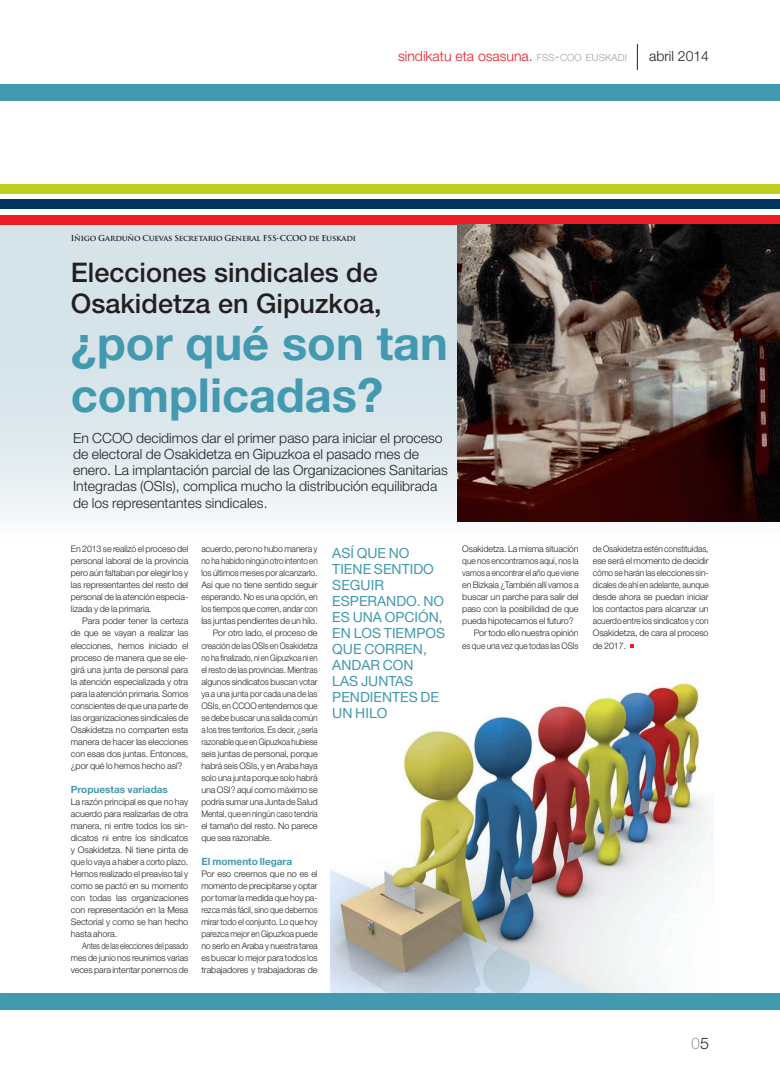
<style>
.page{position:relative;width:780px;height:1078px;background:#fff}
.page>*{position:absolute;margin:0;border:0;box-sizing:border-box;transform-origin:0 0}
.t1{font:700 47px "Helvetica Neue LT Std";color:#4399af}
.t2{font:500 27px/31px "Helvetica Neue LT Std";color:#231f20}
.t3{font:300 16px "Helvetica Neue LT Std";color:#a1a1a5}
.Entradilla_ok{font:300 14px/16px "Helvetica Neue LT Std";color:#231f20}
.Texto_ok_col__estrec{font:14px/16px "Helvetica Neue LT Std";color:#4399af}
.t4{font:300 14px "Helvetica Neue LT Std";color:#ee1d23}
.Ladillo_ok{font:700 10px "Helvetica Neue LT Std";color:#4399af}
.Texto_ok_col__estrec-2{font:700 10px "Helvetica Neue LT Std";color:#4399af}
.Texto_ok_col__estrec-3{font:300 9px/12px "Helvetica Neue LT Std";letter-spacing:-.01em;color:#231f20;text-align:justify}
.Texto_ok_col__estrec-4{font:300 9px/12px "Helvetica Neue LT Std";letter-spacing:-.01em;color:#231f20;text-align:justify;scale:.92 1}
.Texto_ok_col__estrec-5{font:300 9px/12px "Helvetica Neue LT Std";letter-spacing:-.01em;color:#231f20;text-align:justify;scale:.82 1}
.t5{font:700 8px "Trajan Pro";letter-spacing:-.02em;color:#231f20}
.s1{font-size:9.8px;color:#a1a1a5}
.s2{color:#a1a1a5}
.s3{color:#231f20}
</style>
<div class="page">
<img style="left:330px;top:683px;width:383px;height:309px">
<div style="left:0;top:220px;width:780px;height:319px;background:linear-gradient(to bottom,#cddee5,#eef4f6)"></div>
<svg style="left:637px;top:44px;width:1px;height:26px"></svg>
<div style="left:0;top:184px;width:780px;height:10px;background:#c1ce23"></div>
<div style="left:0;top:199px;width:780px;height:10px;background:#00345e"></div>
<div style="left:0;top:215px;width:780px;height:10px;background:#ee1d23"></div>
<div style="left:0;top:84px;width:780px;height:17px;background:#4399af"></div>
<div style="left:0;top:992px;width:780px;height:17px;background:#4399af"></div>
<img style="left:457px;top:224px;width:323px;height:297px">
<p class="t4" style="left:398px;top:47px;width:230px">sindikatu eta osasuna. <span class="s1">FSS</span><span class="s2">-</span><span class="s1">COO EUSKADI</span></p>
<p class="Entradilla_ok" style="left:649px;top:48px;width:61px">abril 2014</p>
<p class="t5" style="left:71px;top:233px;width:286px">Iñigo Garduño Cuevas Secretario General FSS-CCOO de Euskadi</p>
<p class="t2" style="left:71px;top:256px;width:312px">Elecciones sindicales de<br>Osakidetza en Gipuzkoa,</p>
<p class="t1" style="left:71px;top:314px;width:378px">¿por qué son tan</p>
<p class="t1" style="left:71px;top:366px;width:314px">complicadas?</p>
<p class="Entradilla_ok" style="left:73px;top:430px;width:376px">En CCOO decidimos dar el primer paso para iniciar el proceso de electoral de Osakidetza en Gipuzkoa el pasado mes de enero. La implantación parcial de las Organizaciones Sanitarias Integradas (OSIs), complica mucho la distribución equilibrada de los representantes sindicales.</p>
<p class="Texto_ok_col__estrec" style="left:332px;top:544px;width:114px">ASÍ QUE NO<br>TIENE SENTIDO<br>SEGUIR<br>ESPERANDO. NO<br>ES UNA OPCIÓN,<br>EN LOS TIEMPOS<br>QUE CORREN,<br>ANDAR CON<br>LAS JUNTAS<br>PENDIENTES DE<br>UN HILO</p>
<p class="Texto_ok_col__estrec-3" style="left:71px;top:543px;width:119px">En 2013 se realizó el proceso del personal laboral de la provincia pero aún faltaban por elegir los y las representantes del resto del personal de la atención especia&shy;lizada y de la primaria.</p>
<p class="Texto_ok_col__estrec-3" style="left:71px;top:615px;width:119px;text-indent:11px">Para poder tener la certeza de que se vayan a realizar las elecciones, hemos iniciado el proceso de manera que se ele&shy;girá una junta de personal para la atención especializada y otra para la atención primaria. Somos conscientes de que una parte de las organizaciones sindicales de Osakidetza no comparten esta manera de hacer las elecciones con esas dos juntas. Entonces, ¿por qué lo hemos hecho así?</p>
<p class="Ladillo_ok" style="left:71px;top:782px;width:98px">Propuestas variadas</p>
<p class="Texto_ok_col__estrec-3" style="left:71px;top:795px;width:119px">La razón principal es que no hay acuerdo para realizarlas de otra manera, ni entre todos los sin&shy;dicatos ni entre los sindicatos y Osakidetza. Ni tiene pinta de que lo vaya a haber a corto plazo.<br>Hemos realizado el preaviso tal y como se pactó en su momento con todas las organizaciones con representación en la Mesa Sectorial y como se han hecho hasta ahora.</p>
<p class="Texto_ok_col__estrec-5" style="left:71px;top:939px;width:145px;text-indent:11px">Antes de las elecciones del pasado mes de junio nos reunimos varias veces para intentar ponernos de</p>
<p class="Texto_ok_col__estrec-3" style="left:201px;top:543px;width:118px">acuerdo, pero no hubo manera y no ha habido ningún otro intento en los últimos meses por alcanzarlo.<br>Así que no tiene sentido seguir esperando. No es una opción, en los tiempos que corren, andar con las juntas pendientes de un hilo.</p>
<p class="Texto_ok_col__estrec-3" style="left:201px;top:627px;width:118px;text-indent:11px">Por otro lado, el proceso de creación de las OSIs en Osakidetza no ha finalizado, ni en Gipuzkoa ni en el resto de las provincias. Mientras algunos sindicatos buscan votar ya a una junta por cada una de las OSIs, en CCOO entendemos que se debe buscar una salida común a los tres territorios. Es decir, ¿sería razonable que en Gipuzkoa hubiese seis juntas de personal, porque habrá seis OSIs, y en Araba haya solo una junta porque solo habrá una OSI? aquí como máximo se podría sumar una Junta de Salud Mental, que en ningún caso tendría el tamaño del resto. No parece que sea razonable.</p>
<p class="Texto_ok_col__estrec-2" style="left:201px;top:854px;width:92px">El momento llegara</p>
<p class="Texto_ok_col__estrec-3" style="left:201px;top:867px;width:118px">Por eso creemos que no es el momento de precipitarse y optar por tomar la medida que hoy pa&shy;rezca más fácil, sino que debemos mirar todo el conjunto. Lo que hoy parezca mejor en Gipuzkoa puede no serlo en Araba y nuestra tarea es buscar lo mejor para todos los trabajadores y trabajadoras de</p>
<p class="Texto_ok_col__estrec-3" style="left:462px;top:543px;width:118px">Osakidetza. La misma situación que nos encontramos aquí, nos la vamos a encontrar el año que viene en Bizkaia ¿También allí vamos a buscar un parche para salir del paso con la posibilidad de que pueda hipotecarnos el futuro?</p>
<p class="Texto_ok_col__estrec-3" style="left:462px;top:627px;width:118px;text-align:right">Por todo ello nuestra opinión<br>es que una vez que todas las OSIs</p>
<p class="Texto_ok_col__estrec-4" style="left:592px;top:543px;width:127px">de Osakidetza estén constituidas, ese será el momento de decidir cómo se harán las elecciones sin&shy;dicales de ahí en adelante, aunque desde ahora se puedan iniciar los contactos para alcanzar un acuerdo entre los sindicatos y con Osakidetza, de cara al proceso de 2017.</p>
<p class="t3" style="left:691px;top:1033px;width:19px">0<span class="s3">5</span></p>
</div>
